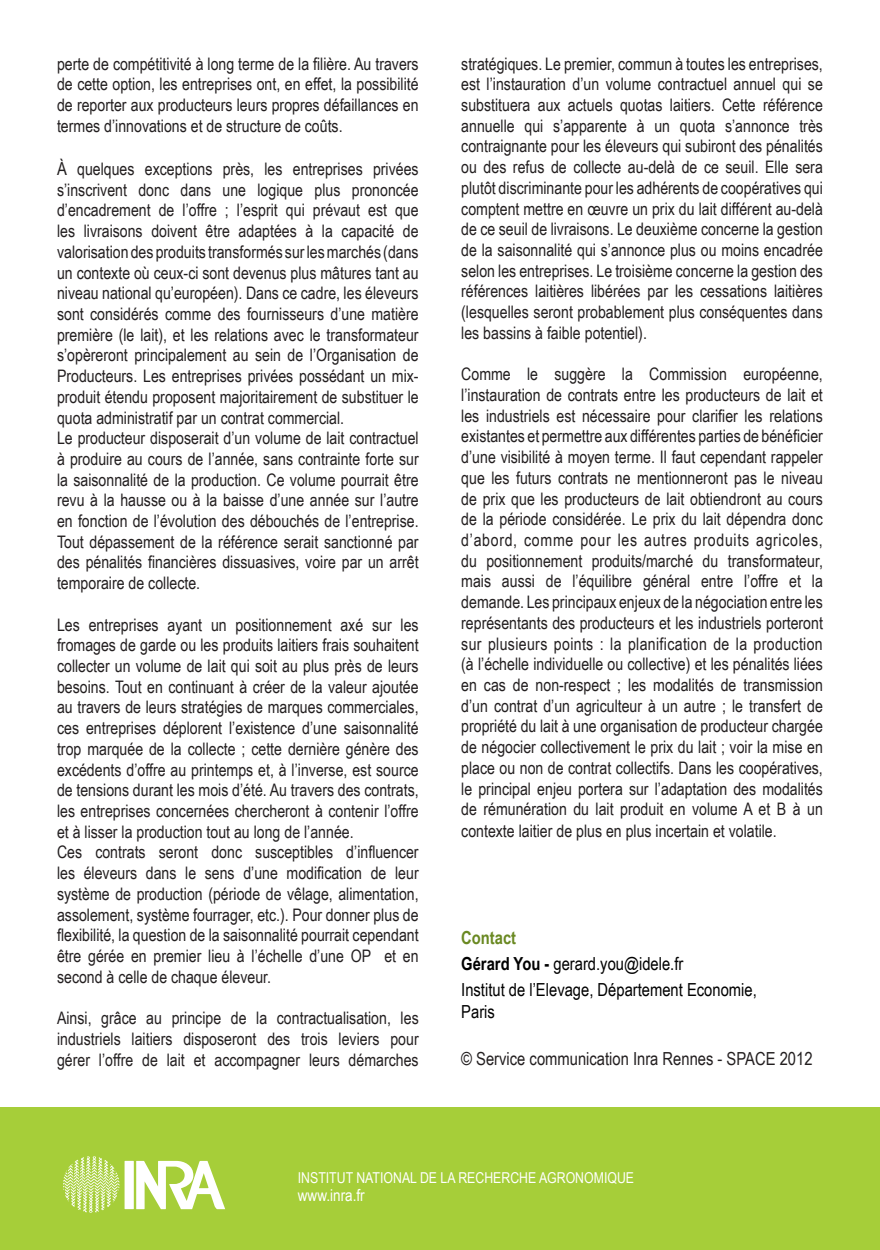
<style>
.page{position:relative;width:880px;height:1250px;background:#fff}
.page>*{position:absolute;margin:0;border:0;box-sizing:border-box;transform-origin:0 0}
.t1{font:18px/21.6px "Arial Narrow";color:#000}
.t2{font:18px "Arial Narrow";color:#231f20}
.t3{font:700 18px "Arial Narrow";color:#6a8922}
.t4{font:17.25px/20.7px "Arial Narrow";color:#231f20;text-align:justify}
.t5{font:16.5px "Arial Narrow";color:#fff}
.t6{font:15px "Arial Narrow";color:#fff}
.s1{font-size:18px}
.s2{font-weight:700}
</style>
<div class="page">
<div style="left:0;top:1107px;width:879px;height:142px;background:#a6ce39"></div>
<svg style="left:63px;top:1156px;width:56px;height:56px"></svg>
<div style="left:124px;top:1160px;width:10px;height:48px;background:#fff"></div>
<svg style="left:136px;top:1160px;width:89px;height:49px"></svg>
<p class="t4" style="left:57px;top:53px;width:363px">perte de compétitivité à long terme de la filière. Au travers de cette option, les entreprises ont, en effet, la possibilité de reporter aux producteurs leurs propres défaillances en termes d’innovations et de structure de coûts.</p>
<p class="t4" style="left:57px;top:158px;width:363px"><span class="s1">À</span> quelques exceptions près, les entreprises privées s’inscrivent donc dans une logique plus prononcée d’encadrement de l’offre ; l’esprit qui prévaut est que les livraisons doivent être adaptées à la capacité de valorisation des produits transformés sur les marchés (dans un contexte où ceux-ci sont devenus plus mâtures tant au niveau national qu’européen). Dans ce cadre, les éleveurs sont considérés comme des fournisseurs d’une matière première (le lait), et les relations avec le transformateur s’opèreront principalement au sein de l’Organisation de Producteurs. Les entreprises privées possédant un mix&shy;produit étendu proposent majoritairement de substituer le quota administratif par un contrat commercial.</p>
<p class="t4" style="left:57px;top:427px;width:363px">Le producteur disposerait d’un volume de lait contractuel à produire au cours de l’année, sans contrainte forte sur la saisonnalité de la production. Ce volume pourrait être revu à la hausse ou à la baisse d’une année sur l’autre en fonction de l’évolution des débouchés de l’entreprise.<br>Tout dépassement de la référence serait sanctionné par des pénalités financières dissuasives, voire par un arrêt temporaire de collecte.</p>
<p class="t4" style="left:57px;top:613px;width:363px">Les entreprises ayant un positionnement axé sur les fromages de garde ou les produits laitiers frais souhaitent collecter un volume de lait qui soit au plus près de leurs besoins. Tout en continuant à créer de la valeur ajoutée au travers de leurs stratégies de marques commerciales, ces entreprises déplorent l’existence d’une saisonnalité trop marquée de la collecte ; cette dernière génère des excédents d’offre au printemps et, à l’inverse, est source de tensions durant les mois d’été. Au travers des contrats, les entreprises concernées chercheront à contenir l’offre et à lisser la production tout au long de l’année.</p>
<p class="t4" style="left:57px;top:841px;width:363px">Ces contrats seront donc susceptibles d’influencer les éleveurs dans le sens d’une modification de leur système de production (période de vêlage, alimentation, assolement, système fourrager, etc.). Pour donner plus de flexibilité, la question de la saisonnalité pourrait cependant être gérée en premier lieu à l’échelle d’une OP et en second à celle de chaque éleveur.</p>
<p class="t4" style="left:57px;top:1007px;width:363px">Ainsi, grâce au principe de la contractualisation, les industriels laitiers disposeront des trois leviers pour gérer l’offre de lait et accompagner leurs démarches</p>
<p class="t4" style="left:461px;top:53px;width:363px">stratégiques. Le premier, commun à toutes les entreprises, est l’instauration d’un volume contractuel annuel qui se substituera aux actuels quotas laitiers. Cette référence annuelle qui s’apparente à un quota s’annonce très contraignante pour les éleveurs qui subiront des pénalités ou des refus de collecte au-delà de ce seuil. Elle sera plutôt discriminante pour les adhérents de coopératives qui comptent mettre en œuvre un prix du lait différent au-delà de ce seuil de livraisons. Le deuxième concerne la gestion de la saisonnalité qui s’annonce plus ou moins encadrée selon les entreprises. Le troisième concerne la gestion des références laitières libérées par les cessations laitières (lesquelles seront probablement plus conséquentes dans les bassins à faible potentiel).</p>
<p class="t4" style="left:461px;top:363px;width:363px">Comme le suggère la Commission européenne, l’instauration de contrats entre les producteurs de lait et les industriels est nécessaire pour clarifier les relations existantes et permettre aux différentes parties de bénéficier d’une visibilité à moyen terme. Il faut cependant rappeler que les futurs contrats ne mentionneront pas le niveau de prix que les producteurs de lait obtiendront au cours de la période considérée. Le prix du lait dépendra donc d’abord, comme pour les autres produits agricoles, du positionnement produits/marché du transformateur, mais aussi de l’équilibre général entre l’offre et la demande. Les principaux enjeux de la négociation entre les représentants des producteurs et les industriels porteront sur plusieurs points : la planification de la production (à l’échelle individuelle ou collective) et les pénalités liées en cas de non-respect ; les modalités de transmission d’un contrat d’un agriculteur à un autre ; le transfert de propriété du lait à une organisation de producteur chargée de négocier collectivement le prix du lait ; voir la mise en place ou non de contrat collectifs. Dans les coopératives, le principal enjeu portera sur l’adaptation des modalités de rémunération du lait produit en volume A et B à un contexte laitier de plus en plus incertain et volatile.</p>
<p class="t3" style="left:461px;top:924px;width:56px">Contact</p>
<p class="t1" style="left:461px;top:952px;width:224px"><span class="s2">Gérard You -</span> gerard.you@idele.fr</p>
<p class="t1" style="left:461px;top:978px;width:297px">Institut de l’Elevage, Département Economie,<br>Paris</p>
<p class="t2" style="left:461px;top:1045px;width:353px">© Service communication Inra Rennes - SPACE 2012</p>
<p class="t6" style="left:298px;top:1166px;width:338px">INSTITUT NATIONAL DE LA RECHERCHE AGRONOMIQUE</p>
<p class="t5" style="left:298px;top:1182px;width:68px">www.inra.fr</p>
</div>
